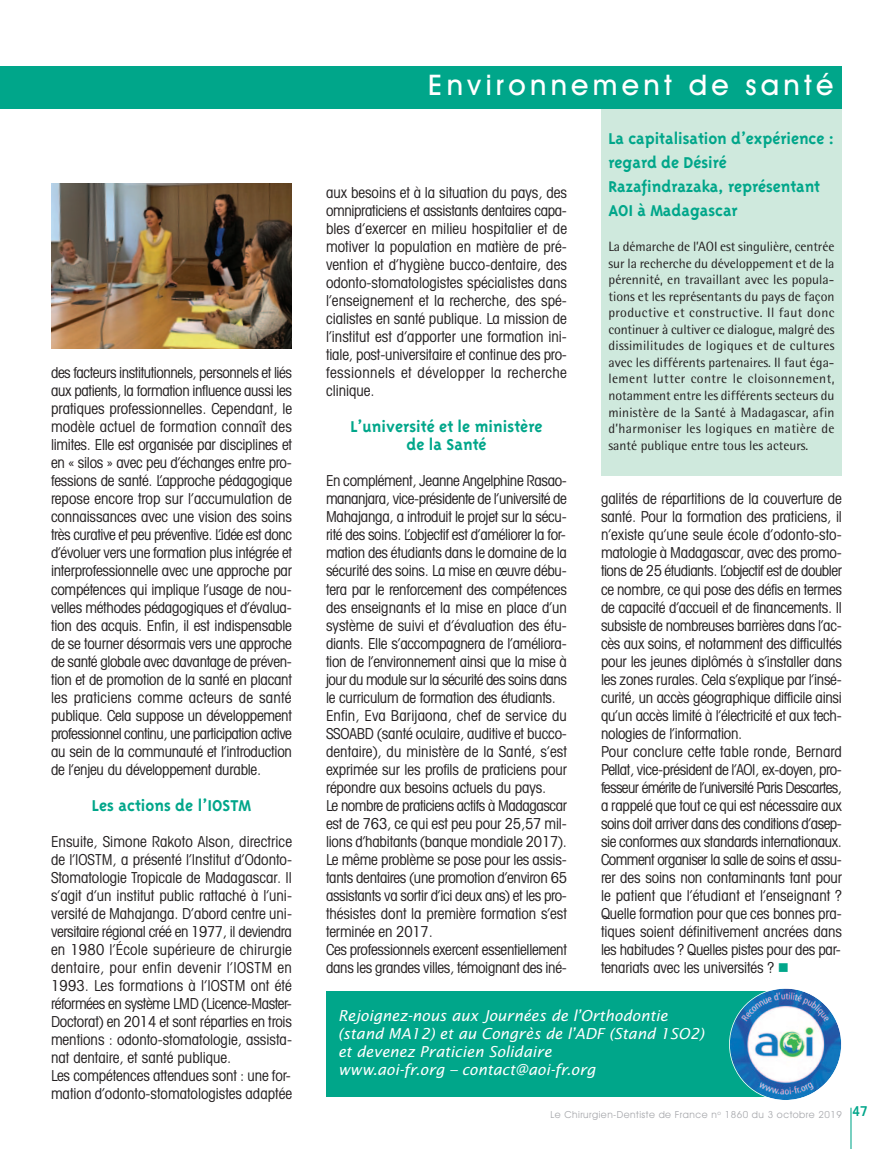
<style>
.page{position:relative;width:893px;height:1149px;background:#fff}
.page>*{position:absolute;margin:0;border:0;box-sizing:border-box;transform-origin:0 0}
.t1{font:500 28.5px "Avant Garde IT Cby BT";letter-spacing:.15em;color:#fff}
.t2{font:700 18px/24px "Triplex";letter-spacing:-.005em;color:#00a68a}
.t3{font:condensed 15px/18px "Avant Garde IT Cby BT";letter-spacing:-.01em;color:#231f20;text-align:justify}
.t4{font:italic 15px/18px "Lucida Sans";color:#fff}
.t5{font:13.5px/16.5px "Rotis Semi Sans";color:#231f20;text-align:justify}
.t6{font:600 condensed 13.5px "Avant Garde IT Cby BT";color:#00a68a}
.t7{font:9.75px "Avant Garde IT Cby BT";letter-spacing:.05em;color:#a8a9ad}
.s1{color:#00a68a}
</style>
<div class="page">
<div style="left:601px;top:107px;width:241px;height:368px;background:#cfe9dd"></div>
<img style="left:51px;top:183px;width:241px;height:165px">
<hr style="left:850px;top:1107px;width:1px;height:41px;background:#00a68a">
<div style="left:0;top:66px;width:842px;height:42px;background:#00a68a"></div>
<div style="left:326px;top:991px;width:469px;height:105px;background:#00a68a"></div>
<img style="left:730px;top:988px;width:111px;height:111px;border-radius:50%">
<div style="left:729px;top:987px;width:113px;height:113px;border:2px solid #fff;border-radius:50%"></div>
<p class="t3" style="left:51px;top:365px;width:242px">des facteurs institutionnels, personnels et liés aux patients, la formation influence aussi les pratiques professionnelles. Cependant, le modèle actuel de formation connaît des limites. Elle est organisée par disciplines et en « silos » avec peu d’échanges entre pro&shy;fessions de santé. L’approche pédagogique repose encore trop sur l’accumulation de connaissances avec une vision des soins très curative et peu préventive. L’idée est donc d’évoluer vers une formation plus intégrée et interprofessionnelle avec une approche par compétences qui implique l’usage de nou&shy;velles méthodes pédagogiques et d’évalua&shy;tion des acquis. Enfin, il est indispensable de se tourner désormais vers une approche de santé globale avec davantage de préven&shy;tion et de promotion de la santé en placant les praticiens comme acteurs de santé publique. Cela suppose un développement professionnel continu, une participation active au sein de la communauté et l’introduction de l’enjeu du développement durable.</p>
<p class="t2" style="left:92px;top:794px;width:161px">Les actions de l’IOSTM</p>
<p class="t3" style="left:51px;top:833px;width:242px">Ensuite, Simone Rakoto Alson, directrice de l’IOSTM, a présenté l’Institut d’Odonto-Stomatologie Tropicale de Madagascar. Il s’agit d’un institut public rattaché à l’uni&shy;versité de Mahajanga. D’abord centre uni&shy;versitaire régional créé en 1977, il deviendra en 1980 l’École supérieure de chirurgie dentaire, pour enfin devenir l’IOSTM en 1993. Les formations à l’IOSTM ont été réformées en système LMD (Licence-Master-Doctorat) en 2014 et sont réparties en trois mentions : odonto-stomatologie, assista&shy;nat dentaire, et santé publique.</p>
<p class="t3" style="left:51px;top:1067px;width:242px">Les compétences attendues sont : une for&shy;mation d’odonto-stomatologistes adaptée</p>
<p class="t1" style="left:428px;top:74px;width:407px">Environnement de santé</p>
<p class="t2" style="left:608px;top:127px;width:227px">La capitalisation d’expérience : regard de Désiré<br>Razafindrazaka, représentant<br>AOI à Madagascar</p>
<p class="t5" style="left:608px;top:240px;width:227px">La démarche de l’AOI est singulière, centrée sur la recherche du développement et de la pérennité, en travaillant avec les popula&shy;tions et les représentants du pays de façon productive et constructive. Il faut donc continuer à cultiver ce dialogue, malgré des dissimilitudes de logiques et de cultures avec les différents partenaires. Il faut éga&shy;lement lutter contre le cloisonnement, notamment entre les différents secteurs du ministère de la Santé à Madagascar, afin d’harmoniser les logiques en matière de santé publique entre tous les acteurs.</p>
<p class="t3" style="left:326px;top:185px;width:242px">aux besoins et à la situation du pays, des omnipraticiens et assistants dentaires capa&shy;bles d’exercer en milieu hospitalier et de motiver la population en matière de pré&shy;vention et d’hygiène bucco-dentaire, des odonto-stomatologistes spécialistes dans l’enseignement et la recherche, des spé&shy;cialistes en santé publique. La mission de l’institut est d’apporter une formation ini&shy;tiale, post-universitaire et continue des pro&shy;fessionnels et développer la recherche clinique.</p>
<p class="t2" style="left:350px;top:419px;width:194px;line-height:18px;text-align:center">L’université et le ministère de la Santé</p>
<p class="t3" style="left:326px;top:473px;width:242px">En complément, Jeanne Angelphine Rasao&shy;mananjara, vice-présidente de l’université de Mahajanga, a introduit le projet sur la sécu&shy;rité des soins. L’objectif est d’améliorer la for&shy;mation des étudiants dans le domaine de la sécurité des soins. La mise en œuvre débu&shy;tera par le renforcement des compétences des enseignants et la mise en place d’un système de suivi et d’évaluation des étu&shy;diants. Elle s’accompagnera de l’améliora&shy;tion de l’environnement ainsi que la mise à jour du module sur la sécurité des soins dans le curriculum de formation des étudiants.</p>
<p class="t3" style="left:326px;top:707px;width:242px">Enfin, Eva Barijaona, chef de service du SSOABD (santé oculaire, auditive et bucco&shy;dentaire), du ministère de la Santé, s’est exprimée sur les profils de praticiens pour répondre aux besoins actuels du pays.</p>
<p class="t3" style="left:326px;top:797px;width:242px">Le nombre de praticiens actifs à Madagascar est de 763, ce qui est peu pour 25,57 mil&shy;lions d’habitants (banque mondiale 2017).<br>Le même problème se pose pour les assis&shy;tants dentaires (une promotion d’environ 65 assistants va sortir d’ici deux ans) et les pro&shy;thésistes dont la première formation s’est terminée en 2017.</p>
<p class="t3" style="left:326px;top:941px;width:242px">Ces professionnels exercent essentiellement dans les grandes villes, témoignant des iné-</p>
<p class="t3" style="left:601px;top:491px;width:242px">galités de répartitions de la couverture de santé. Pour la formation des praticiens, il n’existe qu’une seule école d’odonto-sto&shy;matologie à Madagascar, avec des promo&shy;tions de 25 étudiants. L’objectif est de doubler ce nombre, ce qui pose des défis en termes de capacité d’accueil et de financements. Il subsiste de nombreuses barrières dans l’ac&shy;cès aux soins, et notamment des difficultés pour les jeunes diplômés à s’installer dans les zones rurales. Cela s’explique par l’insé&shy;curité, un accès géographique difficile ainsi qu’un accès limité à l’électricité et aux tech&shy;nologies de l’information.</p>
<p class="t3" style="left:601px;top:743px;width:242px">Pour conclure cette table ronde, Bernard Pellat, vice-président de l’AOI, ex-doyen, pro&shy;fesseur émérite de l’université Paris Descartes, a rappelé que tout ce qui est nécessaire aux soins doit arriver dans des conditions d’asep&shy;sie conformes aux standards internationaux.<br>Comment organiser la salle de soins et assu&shy;rer des soins non contaminants tant pour le patient que l’étudiant et l’enseignant ?<br>Quelle formation pour que ces bonnes pra&shy;tiques soient définitivement ancrées dans les habitudes ? Quelles pistes pour des par&shy;tenariats avec les universités ? <span class="s1">■</span></p>
<p class="t4" style="left:338px;top:1007px;width:368px">Rejoignez-nous aux Journées de l’Orthodontie (stand MA12) et au Congrès de l’ADF (Stand 1SO2) et devenez Praticien Solidaire</p>
<p class="t4" style="left:338px;top:1061px;width:259px">www.aoi-fr.org – contact@aoi-fr.org</p>
<p class="t7" style="left:550px;top:1110px;width:293px">Le Chirurgien-Dentiste de France n<sup>o</sup> 1860 du 3 octobre 2019</p>
<p class="t6" style="left:852px;top:1104px;width:17px">47</p>
</div>
